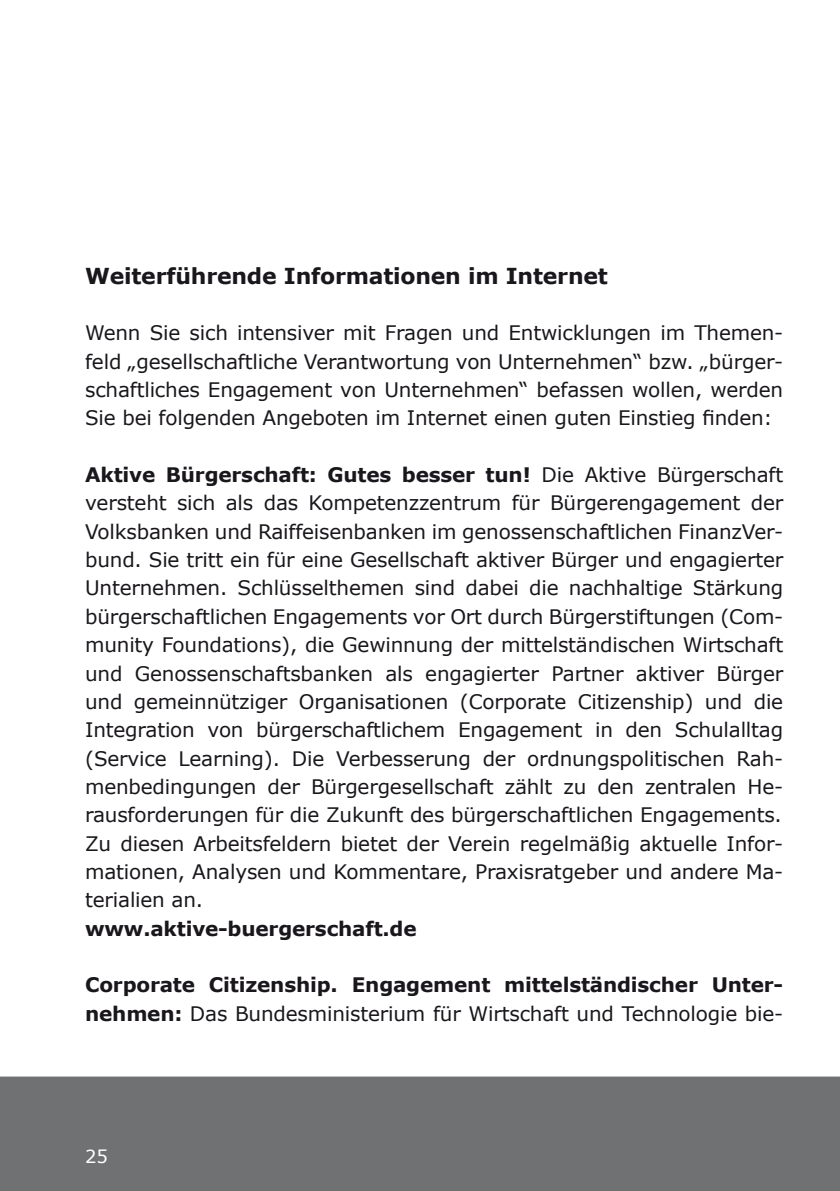
<style>
.page{position:relative;width:840px;height:1191px;background:#fff}
.page>*{position:absolute;margin:0;border:0;box-sizing:border-box;transform-origin:0 0}
.t1{font:700 22px "Verdana";letter-spacing:-.01em;color:#1a171c}
.t2{font:20px/28.4px "Verdana";letter-spacing:-.01em;color:#1a171c;text-align:justify}
.t3{font:700 20px/28.4px "Verdana";letter-spacing:-.01em;color:#1a171c}
.t4{font:18px "Verdana";color:#fff}
.s1{font-weight:700}
.s2{font-weight:400}
</style>
<div class="page">
<div style="left:0;top:1076px;width:839px;height:115px;background:#707172"></div>
<h1 class="t1" style="left:85px;top:261px;width:524px">Weiterführende Informationen im Internet</h1>
<p class="t2" style="left:85px;top:318px;width:699px">Wenn Sie sich intensiver mit Fragen und Entwicklungen im Themen&shy;feld „gesellschaftliche Verantwortung von Unternehmen“ bzw. „bürger&shy;schaftliches Engagement von Unternehmen“ befassen wollen, werden Sie bei folgenden Angeboten im Internet einen guten Einstieg finden:</p>
<p class="t2" style="left:85px;top:460px;width:699px"><span class="s1">Aktive Bürgerschaft: Gutes besser tun!</span> Die Aktive Bürgerschaft versteht sich als das Kompetenzzentrum für Bürgerengagement der Volksbanken und Raiffeisenbanken im genossenschaftlichen FinanzVer&shy;bund. Sie tritt ein für eine Gesellschaft aktiver Bürger und engagierter Unternehmen. Schlüsselthemen sind dabei die nachhaltige Stärkung bürgerschaftlichen Engagements vor Ort durch Bürgerstiftungen (Com&shy;munity Foundations), die Gewinnung der mittelständischen Wirtschaft und Genossenschaftsbanken als engagierter Partner aktiver Bürger und gemeinnütziger Organisationen (Corporate Citizenship) und die Integration von bürgerschaftlichem Engagement in den Schulalltag (Service Learning). Die Verbesserung der ordnungspolitischen Rah&shy;menbedingungen der Bürgergesellschaft zählt zu den zentralen He&shy;rausforderungen für die Zukunft des bürgerschaftlichen Engagements.<br>Zu diesen Arbeitsfeldern bietet der Verein regelmäßig aktuelle Infor&shy;mationen, Analysen und Kommentare, Praxisratgeber und andere Ma&shy;terialien an.</p>
<p class="t3" style="left:85px;top:913px;width:333px">www.aktive-buergerschaft.de</p>
<p class="t3" style="left:85px;top:970px;width:699px">Corporate Citizenship. Engagement mittelständischer Unter&shy;nehmen: <span class="s2">Das Bundesministerium für Wirtschaft und Technologie bie-</span></p>
<p class="t4" style="left:85px;top:1144px;width:24px">25</p>
</div>
